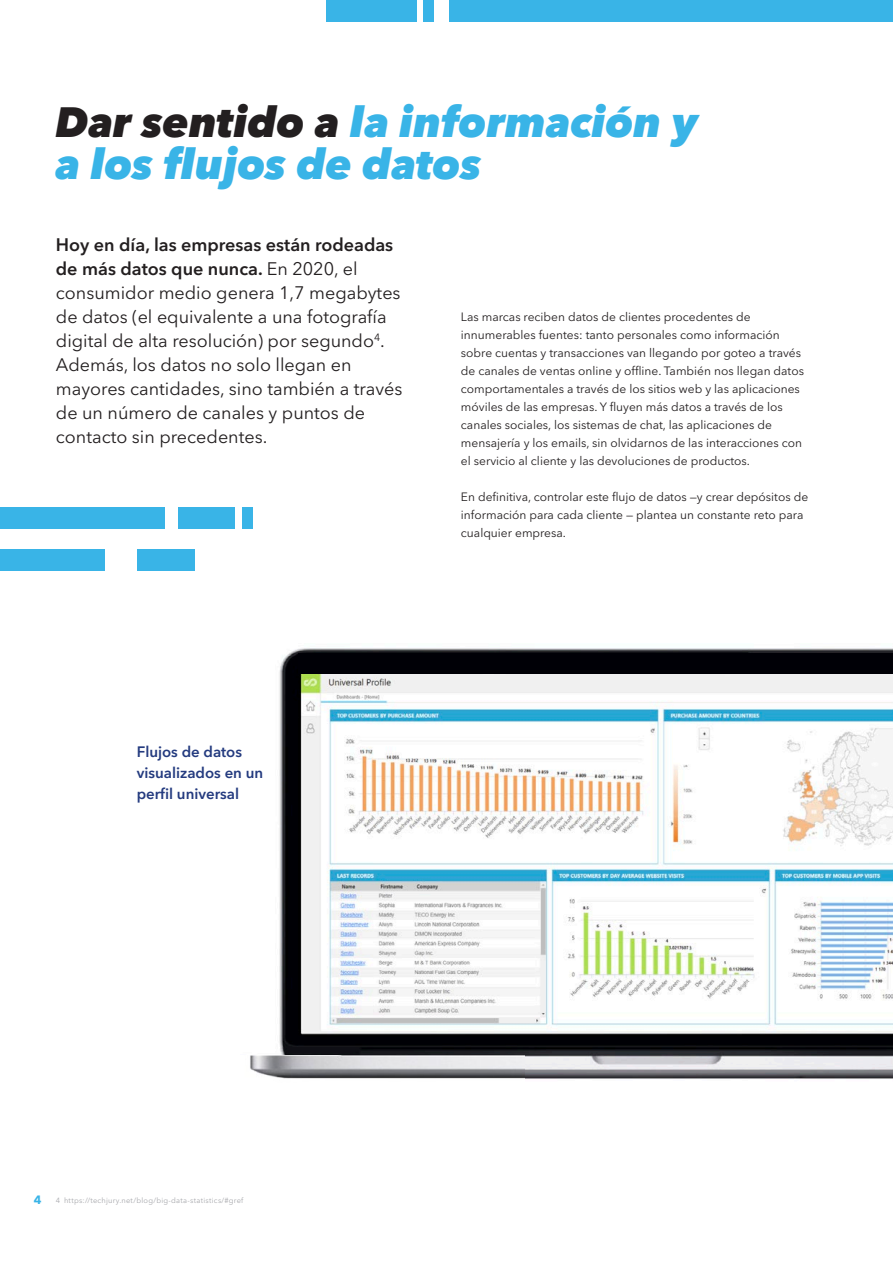
<style>
.page{position:relative;width:893px;height:1263px;background:#fff}
.page>*{position:absolute;margin:0;border:0;box-sizing:border-box;transform-origin:0 0}
.t1{font:italic 800 42px/42px "Avenir Next LT Pro";color:#39b4e7}
.t2{font:18px/24px "Avenir Next LT Pro";color:#231f20}
.t3{font:600 15px/21px "Avenir Next LT Pro";color:#243b7f}
.t4{font:12px/18px "Avenir Next LT Pro";color:#231f20}
.t5{font:700 12px "Avenir Next LT Pro";color:#39b4e7}
.t6{font:7.5px "Avenir Next LT Pro";letter-spacing:.03em;color:#a8a9ad}
.s1{color:#231f20}
.s2{font-weight:600}
</style>
<div class="page">
<div style="left:449px;top:0;width:444px;height:21px;background:#39b4e7"></div>
<div style="left:423px;top:0;width:11px;height:21px;background:#39b4e7"></div>
<div style="left:326px;top:0;width:91px;height:21px;background:#39b4e7"></div>
<div style="left:0;top:507px;width:164px;height:22px;background:#39b4e7"></div>
<div style="left:0;top:550px;width:104px;height:21px;background:#39b4e7"></div>
<div style="left:137px;top:550px;width:57px;height:21px;background:#39b4e7"></div>
<div style="left:178px;top:507px;width:56px;height:22px;background:#39b4e7"></div>
<div style="left:242px;top:507px;width:11px;height:22px;background:#39b4e7"></div>
<img style="left:250px;top:648px;width:643px;height:431px">
<img style="left:250px;top:1056px;width:274px;height:23px">
<div style="left:299px;top:652px;width:594px;height:21px;background:#000006"></div>
<p class="t1" style="left:55px;top:101px;width:644px"><span class="s1">Dar sentido a</span> la información y a los flujos de datos</p>
<p class="t2" style="left:56px;top:232px;width:348px"><span class="s2">Hoy en día, las empresas están rodeadas de más datos que nunca.</span> En 2020, el consumidor medio genera 1,7 megabytes de datos (el equivalente a una fotografía digital de alta resolución) por segundo<sup>4</sup>.<br>Además, los datos no solo llegan en mayores cantidades, sino también a través de un número de canales y puntos de contacto sin precedentes.</p>
<p class="t4" style="left:461px;top:308px;width:345px">Las marcas reciben datos de clientes procedentes de innumerables fuentes: tanto personales como información sobre cuentas y transacciones van llegando por goteo a través de canales de ventas online y offline. También nos llegan datos comportamentales a través de los sitios web y las aplicaciones móviles de las empresas. Y fluyen más datos a través de los canales sociales, los sistemas de chat, las aplicaciones de mensajería y los emails, sin olvidarnos de las interacciones con el servicio al cliente y las devoluciones de productos.</p>
<p class="t4" style="left:461px;top:488px;width:349px">En definitiva, controlar este flujo de datos —y crear depósitos de información para cada cliente — plantea un constante reto para cualquier empresa.</p>
<p class="t3" style="left:137px;top:741px;width:128px">Flujos de datos visualizados en un perfil universal</p>
<p class="t5" style="left:34px;top:1193px;width:9px">4</p>
<p class="t6" style="left:56px;top:1196px;width:189px">4 https://techjury.net/blog/big-data-statistics/#gref</p>
</div>
